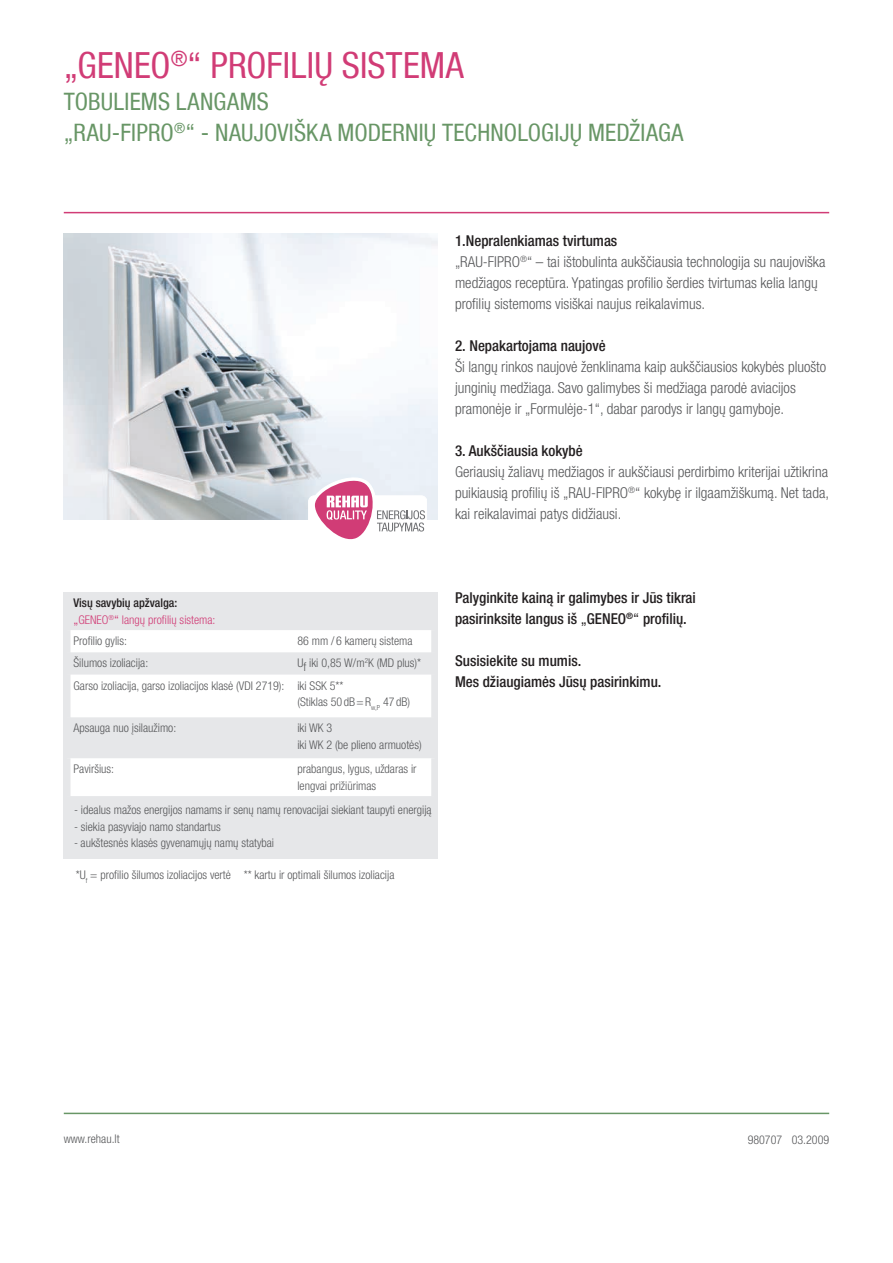
<style>
.page{position:relative;width:893px;height:1263px;background:#fff}
.page>*{position:absolute;margin:0;border:0;box-sizing:border-box;transform-origin:0 0}
.t1{font:condensed 36px "Helvetica Neue LT Com";letter-spacing:.005em;color:#d13c76}
.t2{font:condensed 24px/31.5px "Helvetica Neue LT Com";letter-spacing:.005em;color:#689666}
.t3{font:300 condensed 15px/21px "Helvetica Neue LT Com";color:#57585a}
.t4{font:500 condensed 15px/21px "Helvetica Neue LT Com";color:#231f20}
.t5{font:300 condensed 12px/16.8px "Helvetica Neue LT Com";color:#57585a}
.t6{font:300 condensed 12px/16.8px "Helvetica Neue LT Com";color:#d13c76}
.s1{font-weight:500;color:#231f20}
.s2{font-weight:400}
</style>
<div class="page">
<hr style="left:64px;top:212px;width:765px;height:1px;background:#d13c76">
<hr style="left:64px;top:1113px;width:765px;height:1px;background:#689666">
<img style="left:64px;top:234px;width:374px;height:285px">
<div style="left:64px;top:592px;width:374px;height:267px;background:#e6e7e9"></div>
<svg style="left:71px;top:630px;width:360px;height:87px"></svg>
<div style="left:71px;top:758px;width:360px;height:38px;background:#fff"></div>
<svg style="left:309px;top:478px;width:118px;height:62px"></svg>
<h1 class="t1" style="left:64px;top:44px;width:402px">„GENEO<sup>®</sup>“ PROFILIŲ SISTEMA</h1>
<h2 class="t2" style="left:64px;top:85px;width:127px">TOBULIEMS LANGAMS „RAU-FIPRO</h2>
<h2 class="t2" style="left:174px;top:117px;width:79px"><sup>®</sup>“ - NAUJOVIŠK</h2>
<h2 class="t2" style="left:320px;top:117px;width:74px">A MODERNIŲ</h2>
<h2 class="t2" style="left:442px;top:117px;width:243px">TECHNOLOGIJŲ MEDŽIAGA</h2>
<p class="t3" style="left:455px;top:231px;width:372px"><span class="s1">1.Nepralenkiamas tvirtumas<br></span>„RAU-FIPRO<sup>®</sup>“ – tai ištobulinta aukščiausia technologija su naujoviška medžiagos receptūra. Ypatingas profilio šerdies tvirtumas kelia langų profilių sistemoms visiškai naujus reikalavimus.</p>
<p class="t4" style="left:455px;top:335px;width:152px">2. Nepakartojama naujovė</p>
<p class="t3" style="left:455px;top:357px;width:373px">Ši langų rinkos naujovė ženklinama kaip aukščiausios kokybės pluošto junginių medžiaga. Savo galimybes ši medžiaga parodė aviacijos pramonėje ir „Formulėje-1“, dabar parodys ir langų gamyboje.</p>
<p class="t4" style="left:455px;top:440px;width:129px">3. Aukščiausia kokybė</p>
<p class="t3" style="left:455px;top:462px;width:375px;text-align:justify">Geriausių žaliavų medžiagos ir aukščiausi perdirbimo kriterijai užtikrina puikiausią profilių iš „RAU-FIPRO<sup>®</sup>“ kokybę ir ilgaamžiškumą. Net tada, kai reikalavimai patys didžiausi.</p>
<p class="t6" style="left:73px;top:594px;width:143px"><span class="s1">Visų savybių apžvalga: </span><span class="s2">„</span>GENEO<sup>®</sup><span class="s2">“</span> langų profilių sistema:</p>
<p class="t5" style="left:73px;top:632px;width:55px">Profilio gylis:</p>
<p class="t5" style="left:297px;top:632px;width:116px">86 mm / 6 kamerų sistema</p>
<p class="t5" style="left:73px;top:655px;width:76px">Šilumos izoliacija:</p>
<p class="t5" style="left:73px;top:652px;width:349px;line-height:22.2px;text-indent:224px">Uf iki 0,85 W/m<sup>2</sup>K (MD plus)*<br>Garso izoliacija, garso izoliacijos klasė (VDI 2719): iki SSK 5**</p>
<p class="t5" style="left:297px;top:694px;width:114px">(Stiklas 50 dB=R<sub>w,P</sub> 47 dB)</p>
<p class="t5" style="left:73px;top:719px;width:104px">Apsauga nuo įsilaužimo:</p>
<p class="t5" style="left:297px;top:719px;width:126px">iki WK 3<br>iki WK 2 (be plieno armuotės)</p>
<p class="t5" style="left:73px;top:760px;width:42px">Paviršius:</p>
<p class="t5" style="left:297px;top:760px;width:121px">prabangus, lygus, uždaras ir lengvai prižiūrimas</p>
<p class="t5" style="left:74px;top:801px;width:359px">- idealus mažos energijos namams ir senų namų renovacijai siekiant taupyti energiją</p>
<p class="t5" style="left:74px;top:818px;width:148px">- siekia pasyviajo namo standartus</p>
<p class="t5" style="left:74px;top:835px;width:201px">- aukštesnės klasės gyvenamųjų namų statybai</p>
<p class="t5" style="left:76px;top:867px;width:157px">*U<sub>f</sub> = profilio šilumos izoliacijos vertė</p>
<p class="t5" style="left:244px;top:866px;width:152px">** kartu ir optimali šilumos izoliacija</p>
<p class="t4" style="left:455px;top:587px;width:242px">Palyginkite kainą ir galimybes ir Jūs tikrai pasirinksite langus iš <span class="s2">„</span>GENEO<sup>®</sup><span class="s2">“</span> profilių.</p>
<p class="t4" style="left:455px;top:650px;width:208px">Susisiekite su mumis.<br>Mes džiaugiamės Jūsų pasirinkimu.</p>
<p class="t5" style="left:64px;top:1130px;width:57px">www.rehau.lt</p>
<p class="t5" style="left:748px;top:1131px;width:83px">980707 03.2009</p>
</div>
